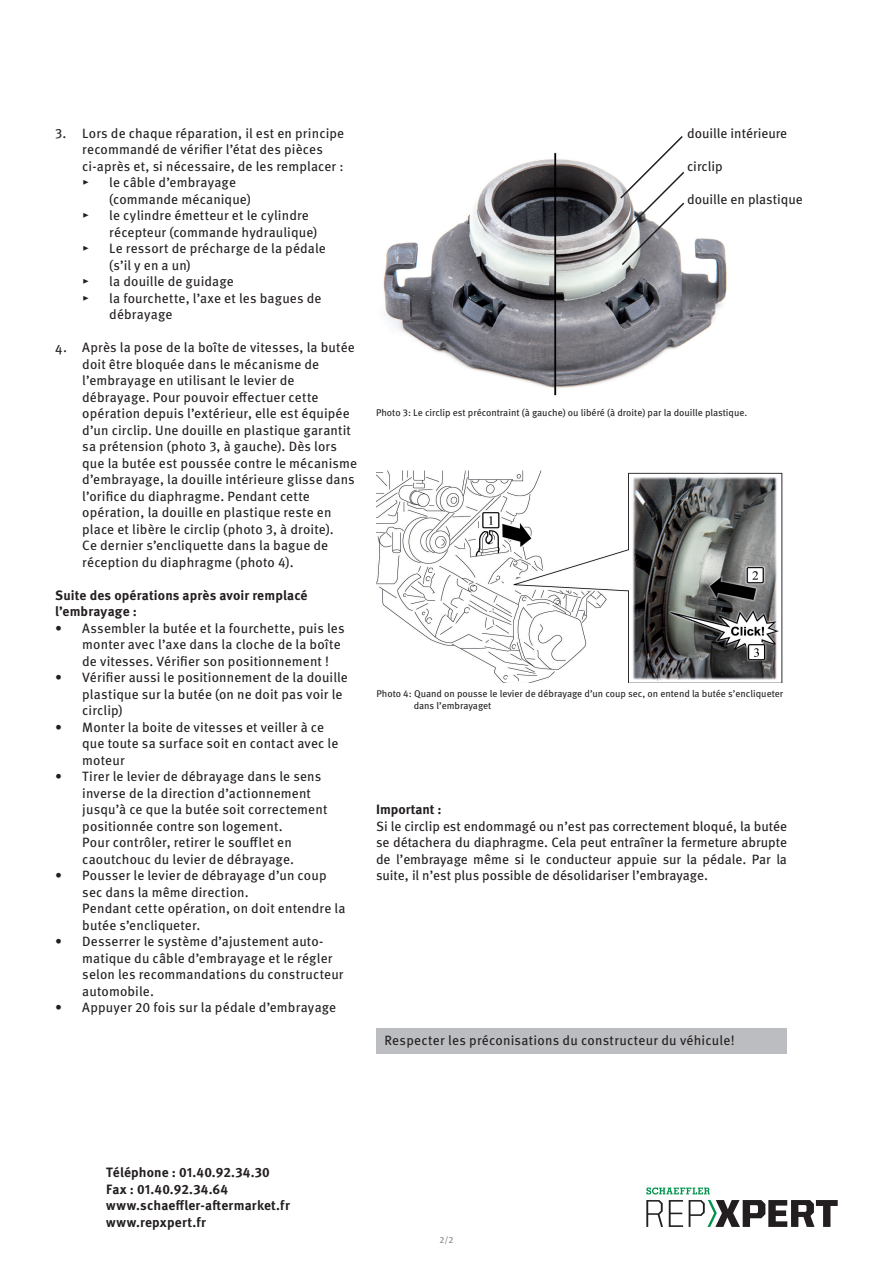
<style>
.page{position:relative;width:893px;height:1263px;background:#fff}
.page>*{position:absolute;margin:0;border:0;box-sizing:border-box;transform-origin:0 0}
.t1{font:13.5px/16.5px "Meta Pro";letter-spacing:.01em;color:#231f20}
.t2{font:700 13.5px/16.5px "Meta OT";letter-spacing:.015em;color:#231f20}
.t3{font:700 13.5px/16.5px "Meta Pro";letter-spacing:.01em;color:#231f20}
.t4{font:9.75px/12px "Meta Pro";color:#231f20}
.t5{font:9px "Meta Pro";color:#808285}
</style>
<div class="page">
<img style="left:383px;top:152px;width:344px;height:244px">
<img style="left:376px;top:470px;width:407px;height:213px">
<svg style="left:619px;top:136px;width:67px;height:131px"></svg>
<div style="left:376px;top:1029px;width:411px;height:25px;background:#bcbdc0"></div>
<svg style="left:646px;top:1200px;width:17px;height:27px"></svg>
<svg style="left:669px;top:1200px;width:14px;height:27px"></svg>
<svg style="left:689px;top:1200px;width:149px;height:27px"></svg>
<svg style="left:646px;top:1187px;width:64px;height:7px"></svg>
<p class="t1" style="left:82px;top:124px;width:263px;text-indent:-27px">3. Lors de chaque réparation, il est en principe recommandé de vérifier l’état des pièces ci-après et, si nécessaire, de les remplacer : ▸</p>
<p class="t1" style="left:109px;top:173px;width:143px">le câble d’embrayage (commande mécanique)</p>
<p class="t1" style="left:82px;top:206px;width:8px">▸</p>
<p class="t1" style="left:109px;top:206px;width:210px">le cylindre émetteur et le cylindre récepteur (commande hydraulique)</p>
<p class="t1" style="left:82px;top:239px;width:8px">▸</p>
<p class="t1" style="left:109px;top:239px;width:218px">Le ressort de précharge de la pédale (s’il y en a un)</p>
<p class="t1" style="left:82px;top:272px;width:8px">▸</p>
<p class="t1" style="left:109px;top:272px;width:126px">la douille de guidage</p>
<p class="t1" style="left:82px;top:289px;width:8px">▸</p>
<p class="t1" style="left:109px;top:289px;width:214px">la fourchette, l’axe et les bagues de débrayage</p>
<p class="t1" style="left:82px;top:338px;width:276px;text-indent:-27px">4. Après la pose de la boîte de vitesses, la butée doit être bloquée dans le mécanisme de l’embrayage en utilisant le levier de débrayage. Pour pouvoir effectuer cette opération depuis l’extérieur, elle est équipée d’un circlip. Une douille en plastique garantit sa prétension (photo 3, à gauche). Dès lors que la butée est poussée contre le mécanisme d’embrayage, la douille intérieure glisse dans l’orifice du diaphragme. Pendant cette opération, la douille en plastique reste en place et libère le circlip (photo 3, à droite).<br>Ce dernier s’encliquette dans la bague de réception du diaphragme (photo 4).</p>
<p class="t3" style="left:55px;top:586px;width:254px">Suite des opérations après avoir remplacé l’embrayage :</p>
<p class="t1" style="left:82px;top:619px;width:264px;text-indent:-27px">• Assembler la butée et la fourchette, puis les monter avec l’axe dans la cloche de la boîte de vitesses. Vérifier son positionnement !</p>
<p class="t1" style="left:82px;top:668px;width:267px;text-indent:-27px">• Vérifier aussi le positionnement de la douille plastique sur la butée (on ne doit pas voir le circlip)</p>
<p class="t1" style="left:82px;top:718px;width:258px;text-indent:-27px">• Monter la boite de vitesses et veiller à ce que toute sa surface soit en contact avec le moteur</p>
<p class="t1" style="left:82px;top:767px;width:247px;text-indent:-27px">• Tirer le levier de débrayage dans le sens inverse de la direction d’actionnement jusqu’à ce que la butée soit correctement positionnée contre son logement.<br>Pour contrôler, retirer le soufflet en caoutchouc du levier de débrayage.</p>
<p class="t1" style="left:82px;top:866px;width:265px;text-indent:-27px">• Pousser le levier de débrayage d’un coup sec dans la même direction.<br>Pendant cette opération, on doit entendre la butée s’encliqueter.</p>
<p class="t1" style="left:82px;top:932px;width:263px;text-indent:-27px">• Desserrer le système d’ajustement auto&shy;matique du câble d’embrayage et le régler selon les recommandations du constructeur automobile.</p>
<p class="t1" style="left:55px;top:998px;width:283px">• Appuyer 20 fois sur la pédale d’embrayage</p>
<p class="t1" style="left:687px;top:124px;width:102px">douille intérieure</p>
<p class="t1" style="left:687px;top:157px;width:37px">circlip</p>
<p class="t1" style="left:687px;top:190px;width:117px">douille en plastique</p>
<p class="t4" style="left:376px;top:406px;width:373px">Photo 3: Le circlip est précontraint (à gauche) ou libéré (à droite) par la douille plastique.</p>
<p class="t4" style="left:414px;top:687px;width:371px;text-indent:-37px">Photo 4: Quand on pousse le levier de débrayage d’un coup sec, on entend la butée s’encliqueter dans l’embrayaget</p>
<p class="t3" style="left:376px;top:800px;width:67px">Important :</p>
<p class="t1" style="left:376px;top:817px;width:413px;text-align:justify">Si le circlip est endommagé ou n’est pas correctement bloqué, la butée se détachera du diaphragme. Cela peut entraîner la fermeture abrupte de l’embrayage même si le conducteur appuie sur la pédale. Par la suite, il n’est plus possible de désolidariser l’embrayage.</p>
<p class="t1" style="left:384px;top:1031px;width:352px">Respecter les préconisations du constructeur du véhicule!</p>
<p class="t2" style="left:106px;top:1164px;width:185px">Téléphone : 01.40.92.34.30<br>Fax : 01.40.92.34.64 www.schaeffler-aftermarket.fr www.repxpert.fr</p>
<p class="t5" style="left:440px;top:1233px;width:15px">2/2</p>
</div>
